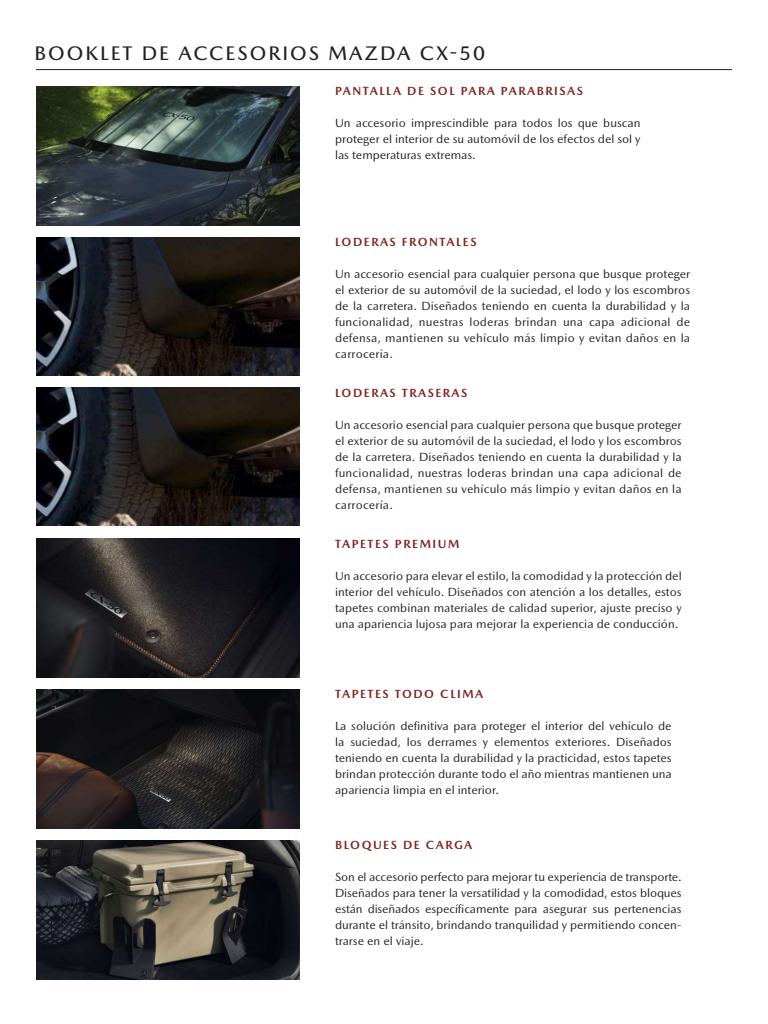
<style>
.page{position:relative;width:768px;height:1024px;background:#fff}
.page>*{position:absolute;margin:0;border:0;box-sizing:border-box;transform-origin:0 0}
.t1{font:500 20px "Mazda Type";letter-spacing:.1em;color:#231f20}
.t2{font:12px/16px "Mazda Type";color:#231f20;text-align:justify}
.t3{font:700 12px "Mazda Type";letter-spacing:.125em;color:#802322}
</style>
<div class="page">
<hr style="left:36px;top:69px;width:696px;height:1px;background:#231f20">
<img style="left:36px;top:86px;width:264px;height:139px">
<img style="left:36px;top:237px;width:264px;height:138px">
<img style="left:36px;top:388px;width:264px;height:138px">
<img style="left:36px;top:539px;width:264px;height:139px">
<img style="left:36px;top:689px;width:264px;height:139px">
<img style="left:36px;top:840px;width:264px;height:139px">
<h1 class="t1" style="left:35px;top:41px;width:452px">BOOKLET DE ACCESORIOS MAZDA CX-50</h1>
<p class="t3" style="left:335px;top:84px;width:249px">PANTALLA DE SOL PARA PARABRISAS</p>
<p class="t2" style="left:335px;top:115px;width:307px">Un accesorio imprescindible para todos los que buscan proteger el interior de su automóvil de los efectos del sol y las temperaturas extremas.</p>
<p class="t3" style="left:335px;top:235px;width:143px">LODERAS FRONTALES</p>
<p class="t2" style="left:335px;top:266px;width:357px">Un accesorio esencial para cualquier persona que busque proteger el exterior de su automóvil de la suciedad, el lodo y los escombros de la carretera. Diseñados teniendo en cuenta la durabilidad y la funcionalidad, nuestras loderas brindan una capa adicional de defensa, mantienen su vehículo más limpio y evitan daños en la carrocería.</p>
<p class="t3" style="left:335px;top:385px;width:134px">LODERAS TRASERAS</p>
<p class="t2" style="left:335px;top:417px;width:348px">Un accesorio esencial para cualquier persona que busque proteger el exterior de su automóvil de la suciedad, el lodo y los escombros de la carretera. Diseñados teniendo en cuenta la durabilidad y la funcionalidad, nuestras loderas brindan una capa adicional de defensa, mantienen su vehículo más limpio y evitan daños en la carrocería.</p>
<p class="t3" style="left:335px;top:536px;width:126px">TAPETES PREMIUM</p>
<p class="t2" style="left:335px;top:568px;width:348px">Un accesorio para elevar el estilo, la comodidad y la protección del interior del vehículo. Diseñados con atención a los detalles, estos tapetes combinan materiales de calidad superior, ajuste preciso y una apariencia lujosa para mejorar la experiencia de conducción.</p>
<p class="t3" style="left:335px;top:687px;width:150px">TAPETES TODO CLIMA</p>
<p class="t2" style="left:335px;top:718px;width:338px">La solución definitiva para proteger el interior del vehículo de la suciedad, los derrames y elementos exteriores. Diseñados teniendo en cuenta la durabilidad y la practicidad, estos tapetes brindan protección durante todo el año mientras mantienen una apariencia limpia en el interior.</p>
<p class="t3" style="left:335px;top:838px;width:139px">BLOQUES DE CARGA</p>
<p class="t2" style="left:335px;top:869px;width:348px">Son el accesorio perfecto para mejorar tu experiencia de transporte.<br>Diseñados para tener la versatilidad y la comodidad, estos bloques están diseñados específicamente para asegurar sus pertenencias durante el tránsito, brindando tranquilidad y permitiendo concen&shy;trarse en el viaje.</p>
</div>
